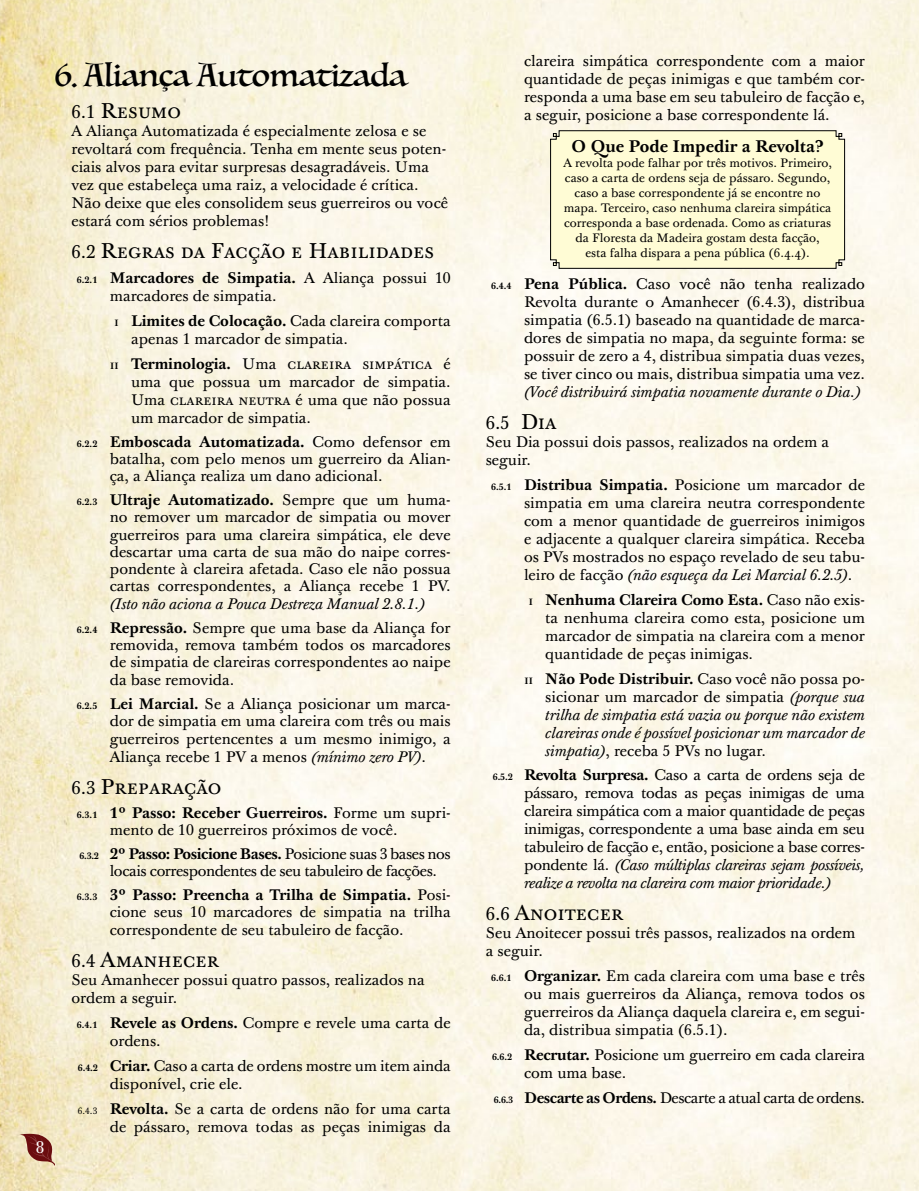
<style>
.page{position:relative;width:919px;height:1191px;background:#fff}
.page>*{position:absolute;margin:0;border:0;box-sizing:border-box;transform-origin:0 0}
.t1{font:31.5px "Luminari";color:#000}
.t2{font:21px "Baskerville Ten Pro";color:#000}
.t3{font:18px "Baskerville Ten Pro";color:#000}
.t4{font:700 16.5px "Baskerville Ten Pro";color:#000}
.t5{font:16.5px "Baskerville Ten Pro";color:#fff}
.t6{font:15px/18px "Baskerville Ten Pro";color:#000;text-align:justify}
.t7{font:italic 15px/18px "Baskerville Ten Pro";color:#000;text-align:justify}
.t8{font:15px/17.2px "Baskerville Ten Pro";letter-spacing:-.03em;color:#000}
.t9{font:12px/15px "Baskerville Ten Pro";color:#000;text-align:center}
.s1{font-size:18px}
.s2{font-weight:700;font-size:9px}
.s3{font-weight:700}
.s4{font-weight:700;font-style:normal;font-size:9px}
.s5{font-weight:700;font-style:normal}
.s6{font-style:normal}
.s7{font-style:italic}
.s8{font-size:9px}
.s9{font-size:21px}
</style>
<div class="page">
<img style="left:0;top:0;width:918px;height:1191px">
<svg style="left:19px;top:1133px;width:35px;height:33px"></svg>
<div style="left:549px;top:130px;width:296px;height:139px;background:#fffcd5"></div>
<p class="t5" style="left:36px;top:1137px;width:10px">8</p>
<h1 class="t1" style="left:54px;top:48px;width:353px">6. Aliança Automatizada</h1>
<h2 class="t2" style="left:71px;top:98px;width:111px"><span class="s1">6.1</span> Resumo</h2>
<p class="t6" style="left:71px;top:123px;width:378px;text-align:left">A Aliança Automatizada é especialmente zelosa e se revoltará com frequência. Tenha em mente seus poten&shy;ciais alvos para evitar surpresas desagradáveis. Uma vez que estabeleça uma raiz, a velocidade é crítica.<br>Não deixe que eles consolidem seus guerreiros ou você estará com sérios problemas!</p>
<h2 class="t2" style="left:71px;top:238px;width:364px"><span class="s1">6.2</span> Regras da Facção e Habilidades</h2>
<p class="t6" style="left:110px;top:269px;width:342px;text-indent:-33px"><span class="s2">6.2.1</span> <span class="s3">Marcadores de Simpatia.</span> A Aliança possui 10 marcadores de simpatia.</p>
<p class="t6" style="left:131px;top:312px;width:321px;text-indent:-17px"><span class="s2">I</span> <span class="s3">Limites de Colocação.</span> Cada clareira comporta apenas 1 marcador de simpatia.</p>
<p class="t6" style="left:131px;top:355px;width:321px;text-indent:-21px"><span class="s2">II</span> <span class="s3">Terminologia.</span> Uma clareira simpática é uma que possua um marcador de simpatia.<br>Uma clareira neutra é uma que não possua um marcador de simpatia.</p>
<p class="t6" style="left:110px;top:433px;width:342px;line-height:17.2px;text-indent:-33px"><span class="s2">6.2.2</span> <span class="s3">Emboscada Automatizada.</span> Como defensor em batalha, com pelo menos um guerreiro da Alian&shy;ça, a Aliança realiza um dano adicional.</p>
<p class="t6" style="left:110px;top:492px;width:342px;line-height:17.2px;text-indent:-33px"><span class="s2">6.2.3</span> <span class="s3">Ultraje Automatizado.</span> Sempre que um huma&shy;no remover um marcador de simpatia ou mover guerreiros para uma clareira simpática, ele deve descartar uma carta de sua mão do naipe corres&shy;pondente à clareira afetada. Caso ele não possua cartas correspondentes, a Aliança recebe 1 PV.</p>
<p class="t7" style="left:77px;top:592px;width:375px;line-height:24px;text-align:center">(Isto não aciona a Pouca Destreza Manual 2.8.1.)<br><span class="s4">6.2.4</span> <span class="s5">Repressão.</span> <span class="s6">Sempre que uma base da Aliança for</span></p>
<p class="t6" style="left:110px;top:636px;width:342px">removida, remova também todos os marcadores de simpatia de clareiras correspondentes ao naipe da base removida.</p>
<p class="t6" style="left:110px;top:696px;width:342px;line-height:17.5px;text-indent:-33px"><span class="s2">6.2.5</span> <span class="s3">Lei Marcial.</span> Se a Aliança posicionar um marca&shy;dor de simpatia em uma clareira com três ou mais guerreiros pertencentes a um mesmo inimigo, a Aliança recebe 1 PV a menos <span class="s7">(mínimo zero PV)</span>.</p>
<h2 class="t2" style="left:71px;top:774px;width:151px"><span class="s1">6.3</span> Preparação</h2>
<p class="t6" style="left:110px;top:804px;width:342px;line-height:17.2px;text-indent:-33px"><span class="s2">6.3.1</span> <span class="s3">1º Passo: Receber Guerreiros.</span> Forme um supri&shy;mento de 10 guerreiros próximos de você.</p>
<p class="t8" style="left:110px;top:845px;width:342px;text-indent:-30px"><span class="s2">6.3.2</span> <span class="s3">2º Passo: Posicione Bases.</span> Posicione suas 3 bases nos locais correspondentes de seu tabuleiro de facções.</p>
<p class="t6" style="left:110px;top:886px;width:342px;text-indent:-33px"><span class="s2">6.3.3</span> <span class="s3">3º Passo: Preencha a Trilha de Simpatia.</span> Posi&shy;cione seus 10 marcadores de simpatia na trilha correspondente de seu tabuleiro de facção.</p>
<h2 class="t2" style="left:71px;top:947px;width:149px"><span class="s1">6.4</span> Amanhecer</h2>
<p class="t6" style="left:71px;top:972px;width:354px">Seu Amanhecer possui quatro passos, realizados na ordem a seguir.</p>
<p class="t6" style="left:110px;top:1014px;width:342px;text-indent:-33px"><span class="s2">6.4.1</span> <span class="s3">Revele as Ordens.</span> Compre e revele uma carta de ordens.</p>
<p class="t6" style="left:110px;top:1057px;width:342px;text-indent:-32px"><span class="s2">6.4.2</span> <span class="s3">Criar.</span> Caso a carta de ordens mostre um item ainda disponível, crie ele.</p>
<p class="t6" style="left:78px;top:1100px;width:374px;text-align:right"><span class="s8">6.4.3</span> <span class="s3">Revolta.</span> Se a carta de ordens não for uma carta de pássaro, remova todas as peças inimigas da</p>
<p class="t6" style="left:524px;top:53px;width:342px">clareira simpática correspondente com a maior quantidade de peças inimigas e que também cor&shy;responda a uma base em seu tabuleiro de facção e, a seguir, posicione a base correspondente lá.</p>
<p class="t4" style="left:571px;top:136px;width:253px">O Que Pode Impedir a Revolta?</p>
<p class="t9" style="left:563px;top:155px;width:270px">A revolta pode falhar por três motivos. Primeiro, caso a carta de ordens seja de pássaro. Segundo, caso a base correspondente já se encontre no mapa. Terceiro, caso nenhuma clareira simpática corresponda a base ordenada. Como as criaturas da Floresta da Madeira gostam desta facção,<br>esta falha dispara a pena pública (6.4.4).</p>
<p class="t6" style="left:524px;top:276px;width:342px;text-indent:-33px"><span class="s2">6.4.4</span> <span class="s3">Pena Pública.</span> Caso você não tenha realizado Revolta durante o Amanhecer (6.4.3), distribua simpatia (6.5.1) baseado na quantidade de marca&shy;dores de simpatia no mapa, da seguinte forma: se possuir de zero a 4, distribua simpatia duas vezes, se tiver cinco ou mais, distribua simpatia uma vez.</p>
<p class="t7" style="left:524px;top:383px;width:338px">(Você distribuirá simpatia novamente durante o Dia.)</p>
<p class="t3" style="left:485px;top:412px;width:72px">6.5 <span class="s9">Dia</span></p>
<p class="t6" style="left:485px;top:434px;width:345px">Seu Dia possui dois passos, realizados na ordem a seguir.</p>
<p class="t6" style="left:524px;top:476px;width:342px;text-indent:-33px"><span class="s2">6.5.1</span> <span class="s3">Distribua Simpatia.</span> Posicione um marcador de simpatia em uma clareira neutra correspondente com a menor quantidade de guerreiros inimigos e adjacente a qualquer clareira simpática. Receba os PVs mostrados no espaço revelado de seu tabu&shy;leiro de facção <span class="s7">(não esqueça da Lei Marcial 6.2.5)</span>.</p>
<p class="t6" style="left:545px;top:591px;width:321px;text-indent:-17px"><span class="s2">I</span> <span class="s3">Nenhuma Clareira Como Esta.</span> Caso não exis&shy;ta nenhuma clareira como esta, posicione um marcador de simpatia na clareira com a menor quantidade de peças inimigas.</p>
<p class="t7" style="left:545px;top:670px;width:321px;text-indent:-21px"><span class="s4">II</span> <span class="s5">Não Pode Distribuir.</span> <span class="s6">Caso você não possa po&shy;sicionar um marcador de simpatia</span> (porque sua trilha de simpatia está vazia ou porque não existem clareiras onde é possível posicionar um marcador de simpatia)<span class="s6">, receba 5 PVs no lugar.</span></p>
<p class="t6" style="left:524px;top:767px;width:342px;text-indent:-31px"><span class="s2">6.5.2</span> <span class="s3">Revolta Surpresa.</span> Caso a carta de ordens seja de pássaro, remova todas as peças inimigas de uma clareira simpática com a maior quantidade de peças inimigas, correspondente a uma base ainda em seu tabuleiro de facção e, então, posicione a base corres&shy;pondente lá. <span class="s7">(Caso múltiplas clareiras sejam possíveis, realize a revolta na clareira com maior prioridade.)</span></p>
<h2 class="t2" style="left:485px;top:900px;width:139px"><span class="s1">6.6</span> Anoitecer</h2>
<p class="t6" style="left:485px;top:925px;width:371px">Seu Anoitecer possui três passos, realizados na ordem a seguir.</p>
<p class="t6" style="left:524px;top:967px;width:342px;text-indent:-33px"><span class="s2">6.6.1</span> <span class="s3">Organizar.</span> Em cada clareira com uma base e três ou mais guerreiros da Aliança, remova todos os guerreiros da Aliança daquela clareira e, em segui&shy;da, distribua simpatia (6.5.1).</p>
<p class="t6" style="left:524px;top:1046px;width:342px;text-indent:-32px"><span class="s2">6.6.2</span> <span class="s3">Recrutar.</span> Posicione um guerreiro em cada clareira com uma base.</p>
<p class="t6" style="left:494px;top:1089px;width:372px"><span class="s2">6.6.3</span> <span class="s3">Descarte as Ordens.</span> Descarte a atual carta de ordens.</p>
</div>
